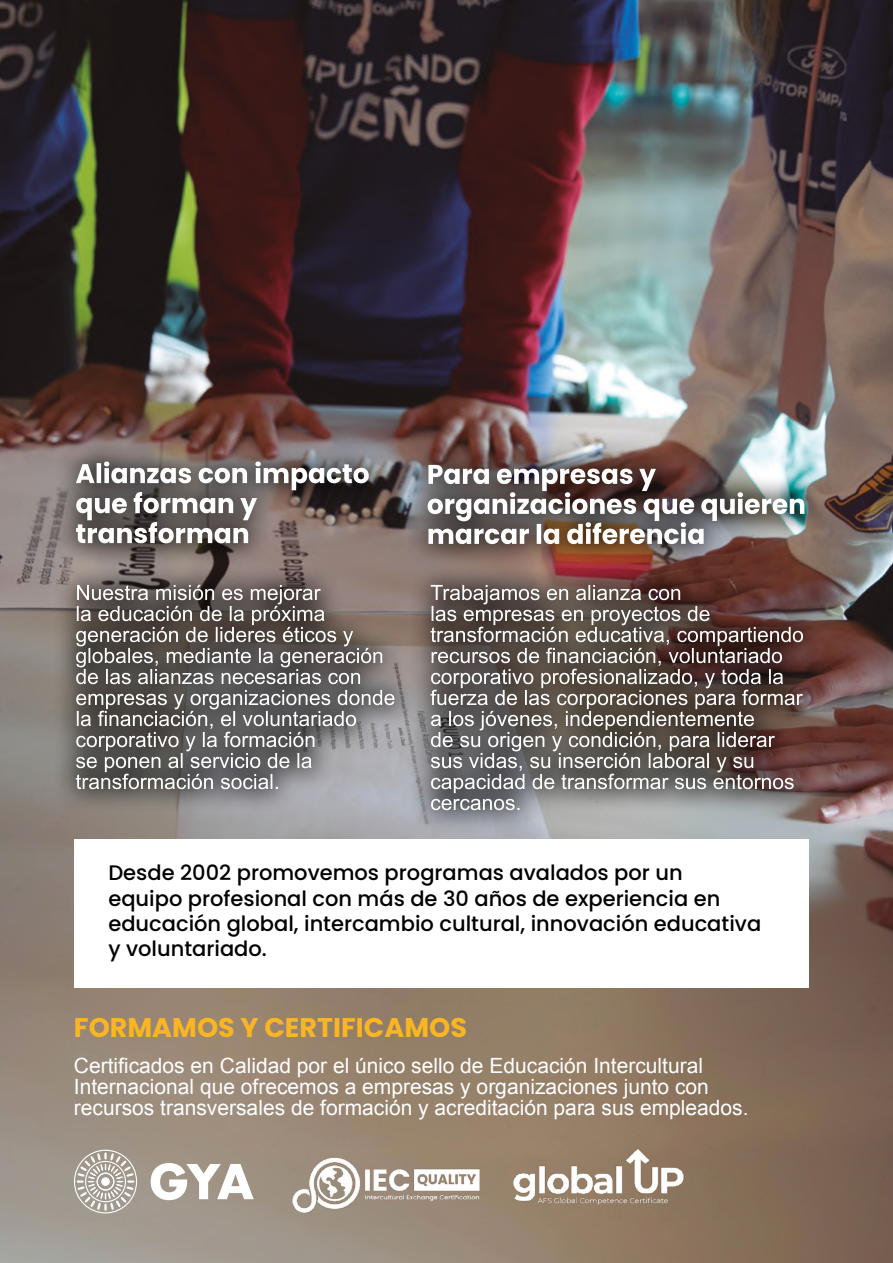
<style>
.page{position:relative;width:893px;height:1263px;background:#fff}
.page>*{position:absolute;margin:0;border:0;box-sizing:border-box;transform-origin:0 0}
.t1{font:700 27px "Poppins";color:#fab522}
.t2{font:21px/21px "Arial";color:#fff}
.t3{font:500 21px/25.2px "Poppins";color:#000}
</style>
<div class="page">
<img style="left:0;top:0;width:893px;height:1263px">
<div style="left:404px;top:442px;width:423px;height:126px;background:#000;opacity:.87"></div>
<img style="left:428px;top:465px;width:376px;height:79px">
<div style="left:407px;top:561px;width:419px;height:273px;background:#000;opacity:.87"></div>
<svg style="left:431px;top:799px;width:88px;height:11px"></svg>
<svg style="left:430px;top:585px;width:373px;height:208px;background:#726763"></svg>
<div style="left:0;top:469px;width:11px;height:459px;background:#000;opacity:.76"></div>
<div style="left:54px;top:439px;width:338px;height:128px;background:#000;opacity:.87"></div>
<svg style="left:76px;top:461px;width:293px;height:82px"></svg>
<div style="left:53px;top:562px;width:364px;height:251px;background:#000;opacity:.87"></div>
<svg style="left:76px;top:690px;width:318px;height:99px;background:#807f80"></svg>
<svg style="left:76px;top:585px;width:306px;height:99px;background:#78716e"></svg>
<img style="left:502px;top:1143px;width:204px;height:67px">
<img style="left:287px;top:1153px;width:198px;height:65px">
<svg style="left:151px;top:1163px;width:103px;height:37px"></svg>
<svg style="left:74px;top:1150px;width:63px;height:63px;background:#b9b2aa"></svg>
<div style="left:74px;top:839px;width:734px;height:149px;background:#fff"></div>
<p class="t3" style="left:108px;top:860px;width:654px">Desde 2002 promovemos programas avalados por un equipo profesional con más de 30 años de experiencia en educación global, intercambio cultural, innovación educativa y voluntariado.</p>
<p class="t1" style="left:74px;top:1012px;width:394px">FORMAMOS Y CERTIFICAMOS</p>
<p class="t2" style="left:74px;top:1055px;width:676px">Certificados en Calidad por el único sello de Educación Intercultural<br>Internacional que ofrecemos a empresas y organizaciones junto con recursos transversales de formación y acreditación para sus empleados.</p>
</div>
